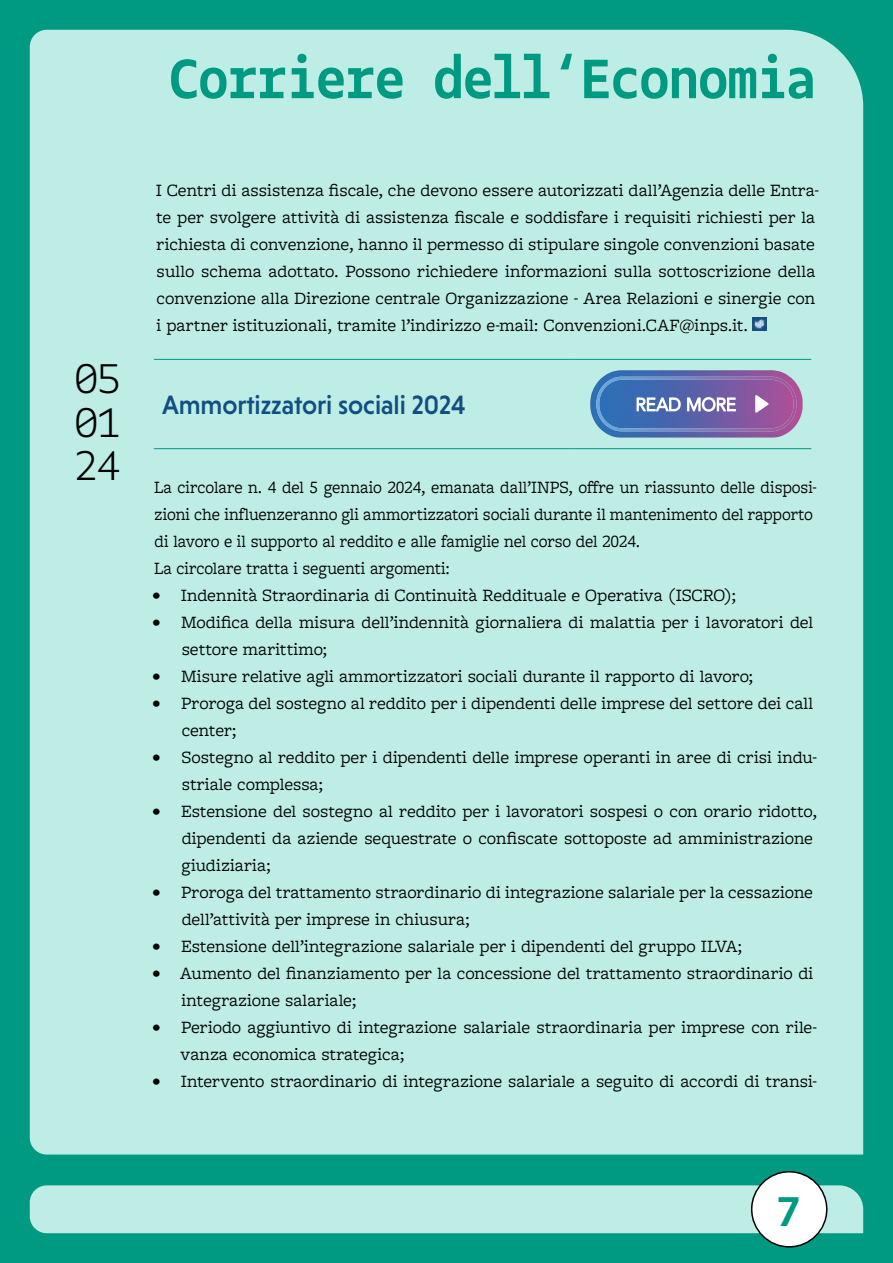
<style>
.page{position:relative;width:893px;height:1263px;background:#009982}
.page>*{position:absolute;margin:0;border:0;box-sizing:border-box;transform-origin:0 0}
.t1{font:700 60px "Gemeli Mono";letter-spacing:-.01em;color:#009982}
._4_DATA{font:300 45px "Gemeli Mono";color:#000}
.t2{font:700 45px "Gemeli Mono";color:#009982}
._1_Titolo_Norma{font:500 27px "Niveau Grotesk";letter-spacing:-.005em;color:#124e82}
._2_Testo_Norma{font:18px/27px "Freight Macro Pro";letter-spacing:-.005em;color:#000}
</style>
<div class="page">
<div style="left:30px;top:30px;width:833px;height:1124px;background:#bdede4"></div>
<div style="left:30px;top:1185px;width:833px;height:48px;background:#bdede4"></div>
<div style="left:752px;top:1172px;width:75px;height:75px;background:#fff;border-radius:50%"></div>
<div style="left:751px;top:1171px;width:76px;height:76px;border:2px solid #000;border-radius:50%"></div>
<hr style="left:154px;top:359px;width:419px;height:1px;background:#009982">
<hr style="left:573px;top:359px;width:238px;height:1px;background:#009982">
<hr style="left:154px;top:448px;width:419px;height:1px;background:#009982">
<hr style="left:573px;top:448px;width:238px;height:1px;background:#009982">
<img style="left:590px;top:370px;width:212px;height:68px">
<img style="left:596px;top:377px;width:201px;height:54px">
<svg style="left:637px;top:397px;width:44px;height:14px"></svg>
<svg style="left:687px;top:397px;width:49px;height:15px"></svg>
<svg style="left:755px;top:395px;width:13px;height:18px"></svg>
<img style="left:753px;top:317px;width:13px;height:14px">
<p class="_4_DATA" style="left:75px;top:347px;width:47px">05</p>
<p class="_4_DATA" style="left:75px;top:391px;width:47px">01</p>
<p class="_4_DATA" style="left:75px;top:434px;width:47px">24</p>
<h1 class="t1" style="left:169px;top:37px;width:649px">Corriere dell‘Economia</h1>
<p class="_2_Testo_Norma" style="left:156px;top:176px;width:665px">I Centri di assistenza fiscale, che devono essere autorizzati dall’Agenzia delle Entra&shy;te per svolgere attività di assistenza fiscale e soddisfare i requisiti richiesti per la richiesta di convenzione, hanno il permesso di stipulare singole convenzioni basate sullo schema adottato. Possono richiedere informazioni sulla sottoscrizione della convenzione alla Direzione centrale Organizzazione - Area Relazioni e sinergie con i partner istituzionali, tramite l’indirizzo e-mail: Convenzioni.CAF@inps.it.</p>
<p class="_1_Titolo_Norma" style="left:162px;top:389px;width:305px">Ammortizzatori sociali 2024</p>
<p class="_2_Testo_Norma" style="left:154px;top:473px;width:664px">La circolare n. 4 del 5 gennaio 2024, emanata dall’INPS, offre un riassunto delle disposi&shy;zioni che influenzeranno gli ammortizzatori sociali durante il mantenimento del rapporto di lavoro e il supporto al reddito e alle famiglie nel corso del 2024.</p>
<p class="_2_Testo_Norma" style="left:154px;top:554px;width:297px">La circolare tratta i seguenti argomenti:</p>
<p class="_2_Testo_Norma" style="left:152px;top:581px;width:586px">• Indennità Straordinaria di Continuità Reddituale e Operativa (ISCRO);</p>
<p class="_2_Testo_Norma" style="left:182px;top:608px;width:633px;text-indent:-30px">• Modifica della misura dell’indennità giornaliera di malattia per i lavoratori del settore marittimo;</p>
<p class="_2_Testo_Norma" style="left:152px;top:662px;width:603px">• Misure relative agli ammortizzatori sociali durante il rapporto di lavoro;</p>
<p class="_2_Testo_Norma" style="left:182px;top:689px;width:633px;text-indent:-30px">• Proroga del sostegno al reddito per i dipendenti delle imprese del settore dei call center;</p>
<p class="_2_Testo_Norma" style="left:182px;top:743px;width:637px;text-indent:-30px">• Sostegno al reddito per i dipendenti delle imprese operanti in aree di crisi indu&shy;striale complessa;</p>
<p class="_2_Testo_Norma" style="left:182px;top:797px;width:637px;text-indent:-30px">• Estensione del sostegno al reddito per i lavoratori sospesi o con orario ridotto, dipendenti da aziende sequestrate o confiscate sottoposte ad amministrazione giudiziaria;</p>
<p class="_2_Testo_Norma" style="left:182px;top:878px;width:633px;text-indent:-30px">• Proroga del trattamento straordinario di integrazione salariale per la cessazione dell’attività per imprese in chiusura;</p>
<p class="_2_Testo_Norma" style="left:152px;top:932px;width:592px">• Estensione dell’integrazione salariale per i dipendenti del gruppo ILVA;</p>
<p class="_2_Testo_Norma" style="left:182px;top:959px;width:633px;text-indent:-30px">• Aumento del finanziamento per la concessione del trattamento straordinario di integrazione salariale;</p>
<p class="_2_Testo_Norma" style="left:181px;top:1013px;width:638px;text-indent:-29px">• Periodo aggiuntivo di integrazione salariale straordinaria per imprese con rile&shy;vanza economica strategica;</p>
<p class="_2_Testo_Norma" style="left:152px;top:1067px;width:667px">• Intervento straordinario di integrazione salariale a seguito di accordi di transi-</p>
<h2 class="t2" style="left:777px;top:1180px;width:24px">7</h2>
</div>
